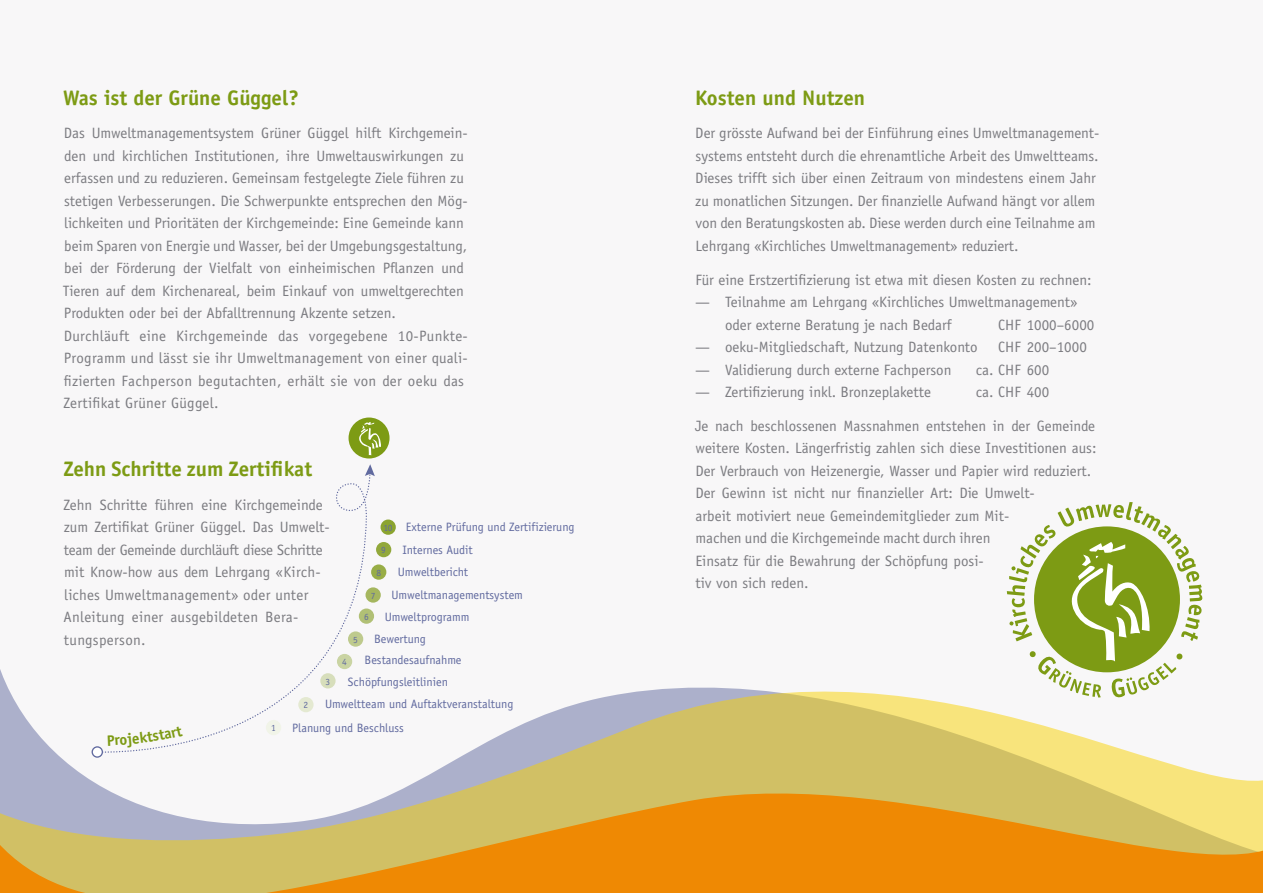
<style>
.page{position:relative;width:1263px;height:893px;background:#f8f7f8}
.page>*{position:absolute;margin:0;border:0;box-sizing:border-box;transform-origin:0 0}
.t1{font:700 21px "Officina Sans";color:#7d9b14}
.t2{font:15px/22.5px "Officina Sans";color:#7c7c81}
.t3{font:12.15px "Officina Sans";color:#616a9f}
.t4{font:9.45px "Officina Sans";color:#616a9f}
</style>
<div class="page">
<svg style="left:365px;top:464px;width:10px;height:12px"></svg>
<div style="left:349px;top:417px;width:40px;height:41px;background:#7d9b14;border-radius:50%"></div>
<svg style="left:359px;top:422px;width:22px;height:33px"></svg>
<svg style="left:1065px;top:502px;width:77px;height:9px"></svg>
<svg style="left:356px;top:511px;width:846px;height:76px"></svg>
<svg style="left:0;top:587px;width:1263px;height:306px"></svg>
<svg style="left:91px;top:726px;width:92px;height:32px"></svg>
<h1 class="t1" style="left:63px;top:84px;width:237px">Was ist der Grüne Güggel?</h1>
<p class="t2" style="left:63px;top:122px;width:406px">Das Umweltmanagementsystem Grüner Güggel hilft Kirchgemein&shy;den und kirchlichen Institutionen, ihre Umweltauswirkungen zu erfassen und zu reduzieren. Gemeinsam festgelegte Ziele führen zu stetigen Verbesserungen. Die Schwerpunkte entsprechen den Mög&shy;lichkeiten und Prioritäten der Kirchgemeinde: Eine Gemeinde kann beim Sparen von Energie und Wasser, bei der Umgebungsgestaltung, bei der Förderung der Vielfalt von einheimischen Pflanzen und Tieren auf dem Kirchenareal, beim Einkauf von umweltgerechten Produkten oder bei der Abfalltrennung Akzente setzen.<br>Durchläuft eine Kirchgemeinde das vorgegebene 10-Punkte-Programm und lässt sie ihr Umweltmanagement von einer quali&shy;fizierten Fachperson begutachten, erhält sie von der oeku das Zertifikat Grüner Güggel.</p>
<h1 class="t1" style="left:63px;top:456px;width:250px">Zehn Schritte zum Zertifikat</h1>
<p class="t2" style="left:63px;top:493px;width:268px">Zehn Schritte führen eine Kirchgemeinde zum Zertifikat Grüner Güggel. Das Umwelt&shy;team der Gemeinde durchläuft diese Schritte mit Know-how aus dem Lehrgang «Kirch&shy;liches Umweltmanagement» oder unter Anleitung einer ausgebildeten Bera&shy;tungsperson.</p>
<p class="t3" style="left:406px;top:520px;width:170px">Externe Prüfung und Zertifizierung</p>
<p class="t3" style="left:402px;top:542px;width:72px">Internes Audit</p>
<p class="t3" style="left:398px;top:564px;width:72px">Umweltbericht</p>
<p class="t3" style="left:392px;top:587px;width:133px">Umweltmanagementsystem</p>
<p class="t3" style="left:385px;top:609px;width:86px">Umweltprogramm</p>
<p class="t3" style="left:374px;top:632px;width:53px">Bewertung</p>
<p class="t3" style="left:365px;top:653px;width:98px">Bestandesaufnahme</p>
<p class="t3" style="left:348px;top:675px;width:102px">Schöpfungsleitlinien</p>
<p class="t3" style="left:325px;top:697px;width:190px">Umweltteam und Auftaktveranstaltung</p>
<p class="t4" style="left:384px;top:522px;width:11px">10</p>
<p class="t4" style="left:381px;top:545px;width:6px">9</p>
<p class="t4" style="left:376px;top:567px;width:6px">8</p>
<p class="t4" style="left:371px;top:590px;width:6px">7</p>
<p class="t4" style="left:364px;top:611px;width:6px">6</p>
<p class="t4" style="left:353px;top:634px;width:6px">5</p>
<p class="t4" style="left:342px;top:656px;width:6px">4</p>
<p class="t4" style="left:326px;top:676px;width:6px">3</p>
<p class="t4" style="left:304px;top:700px;width:6px">2</p>
<p class="t4" style="left:271px;top:723px;width:6px">1</p>
<p class="t3" style="left:292px;top:720px;width:113px">Planung und Beschluss</p>
<h1 class="t1" style="left:695px;top:84px;width:171px">Kosten und Nutzen</h1>
<p class="t2" style="left:695px;top:122px;width:406px">Der grösste Aufwand bei der Einführung eines Umweltmanagement&shy;systems entsteht durch die ehrenamtliche Arbeit des Umweltteams.<br>Dieses trifft sich über einen Zeitraum von mindestens einem Jahr zu monatlichen Sitzungen. Der finanzielle Aufwand hängt vor allem von den Beratungskosten ab. Diese werden durch eine Teilnahme am Lehrgang «Kirchliches Umweltmanagement» reduziert.</p>
<p class="t2" style="left:695px;top:268px;width:398px">Für eine Erstzertifizierung ist etwa mit diesen Kosten zu rechnen:</p>
<p class="t2" style="left:725px;top:291px;width:354px;text-indent:-30px">— Teilnahme am Lehrgang «Kirchliches Umweltmanagement» oder externe Beratung je nach Bedarf</p>
<p class="t2" style="left:998px;top:313px;width:97px">CHF 1000–6000</p>
<p class="t2" style="left:695px;top:336px;width:284px">— oeku-Mitgliedschaft, Nutzung Datenkonto</p>
<p class="t2" style="left:998px;top:336px;width:90px">CHF 200–1000</p>
<p class="t2" style="left:695px;top:358px;width:258px">— Validierung durch externe Fachperson</p>
<p class="t2" style="left:976px;top:358px;width:75px">ca. CHF 600</p>
<p class="t2" style="left:695px;top:381px;width:237px">— Zertifizierung inkl. Bronzeplakette</p>
<p class="t2" style="left:976px;top:381px;width:75px">ca. CHF 400</p>
<p class="t2" style="left:695px;top:415px;width:403px">Je nach beschlossenen Massnahmen entstehen in der Gemeinde weitere Kosten. Längerfristig zahlen sich diese Investitionen aus:<br>Der Verbrauch von Heizenergie, Wasser und Papier wird reduziert.<br>Der Gewinn ist nicht nur finanzieller Art: Die Umwelt-<br>arbeit motiviert neue Gemeindemitglieder zum Mit-<br>machen und die Kirchgemeinde macht durch ihren<br>Einsatz für die Bewahrung der Schöpfung posi-<br>tiv von sich reden.</p>
</div>
